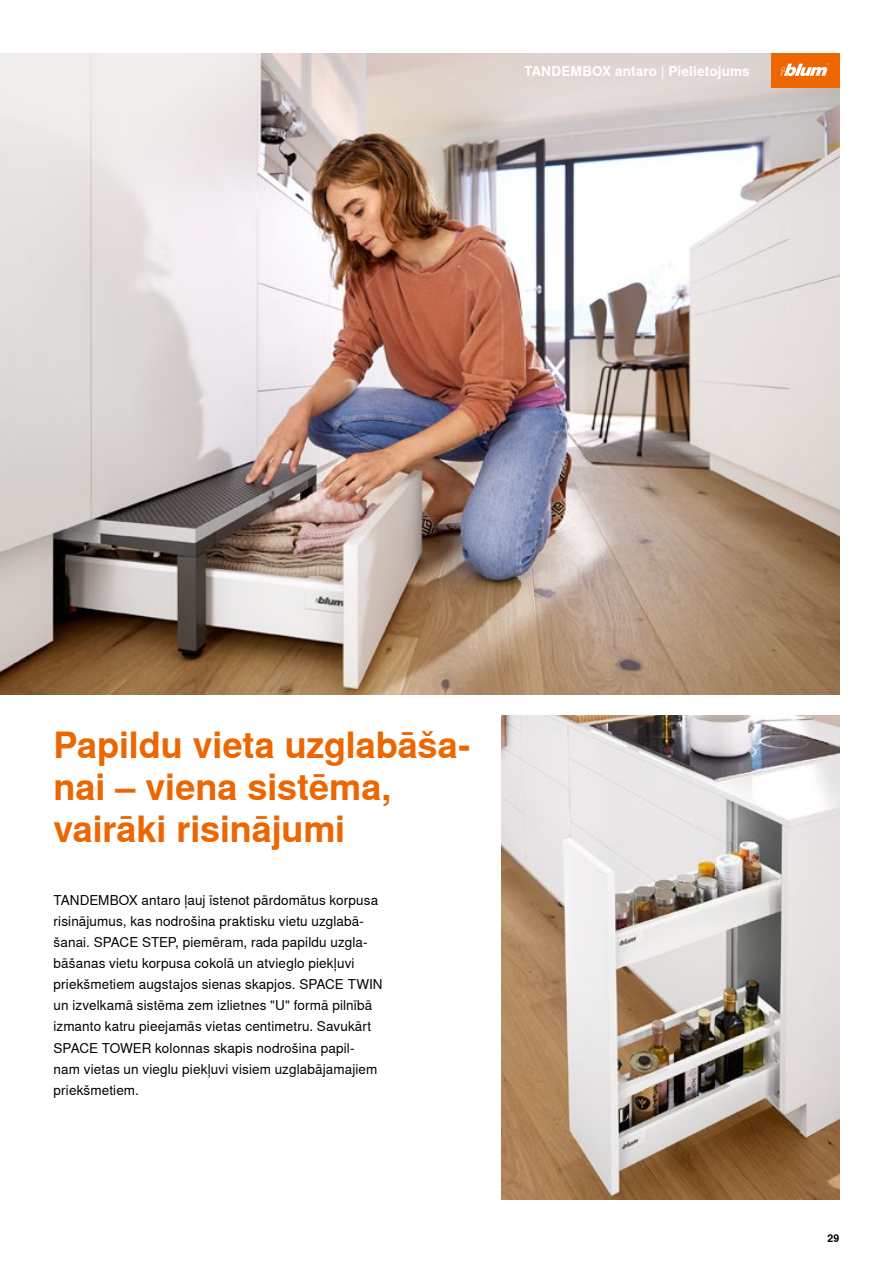
<style>
.page{position:relative;width:893px;height:1263px;background:#fff}
.page>*{position:absolute;margin:0;border:0;box-sizing:border-box;transform-origin:0 0}
._24_Head_A4_White_Bold{font:700 36px/42.2px "Nimbus Sans Global";letter-spacing:-.005em;color:#ec6602}
._09_Copy_White_Regular{font:13.5px/21px "Nimbus Sans Global";letter-spacing:.01em;color:#000}
._09_Category_White_Bold{font:700 13.5px "Nimbus Sans Global";letter-spacing:.01em;color:#fff}
.t1{font:700 10.5px "Nimbus Sans Global";color:#000}
</style>
<div class="page">
<img style="left:0;top:54px;width:839px;height:641px">
<img style="left:502px;top:716px;width:337px;height:484px">
<div style="left:771px;top:54px;width:68px;height:34px;background:#ec6602"></div>
<svg style="left:780px;top:63px;width:49px;height:13px"></svg>
<p class="_09_Category_White_Bold" style="left:524px;top:63px;width:227px">TANDEMBOX antaro | Pielietojums</p>
<p class="_24_Head_A4_White_Bold" style="left:54px;top:724px;width:418px">Papildu vieta uzglabāša&shy;nai – viena sistēma, vairāki risinājumi</p>
<p class="_09_Copy_White_Regular" style="left:54px;top:890px;width:330px">TANDEMBOX antaro ļauj īstenot pārdomātus korpusa risinājumus, kas nodrošina praktisku vietu uzglabā&shy;šanai. SPACE STEP, piemēram, rada papildu uzgla&shy;bāšanas vietu korpusa cokolā un atvieglo piekļuvi priekšmetiem augstajos sienas skapjos. SPACE TWIN un izvelkamā sistēma zem izlietnes "U" formā pilnībā izmanto katru pieejamās vietas centimetru. Savukārt SPACE TOWER kolonnas skapis nodrošina papil&shy;nam vietas un vieglu piekļuvi visiem uzglabājamajiem priekšmetiem.</p>
<p class="t1" style="left:827px;top:1232px;width:14px">29</p>
</div>
